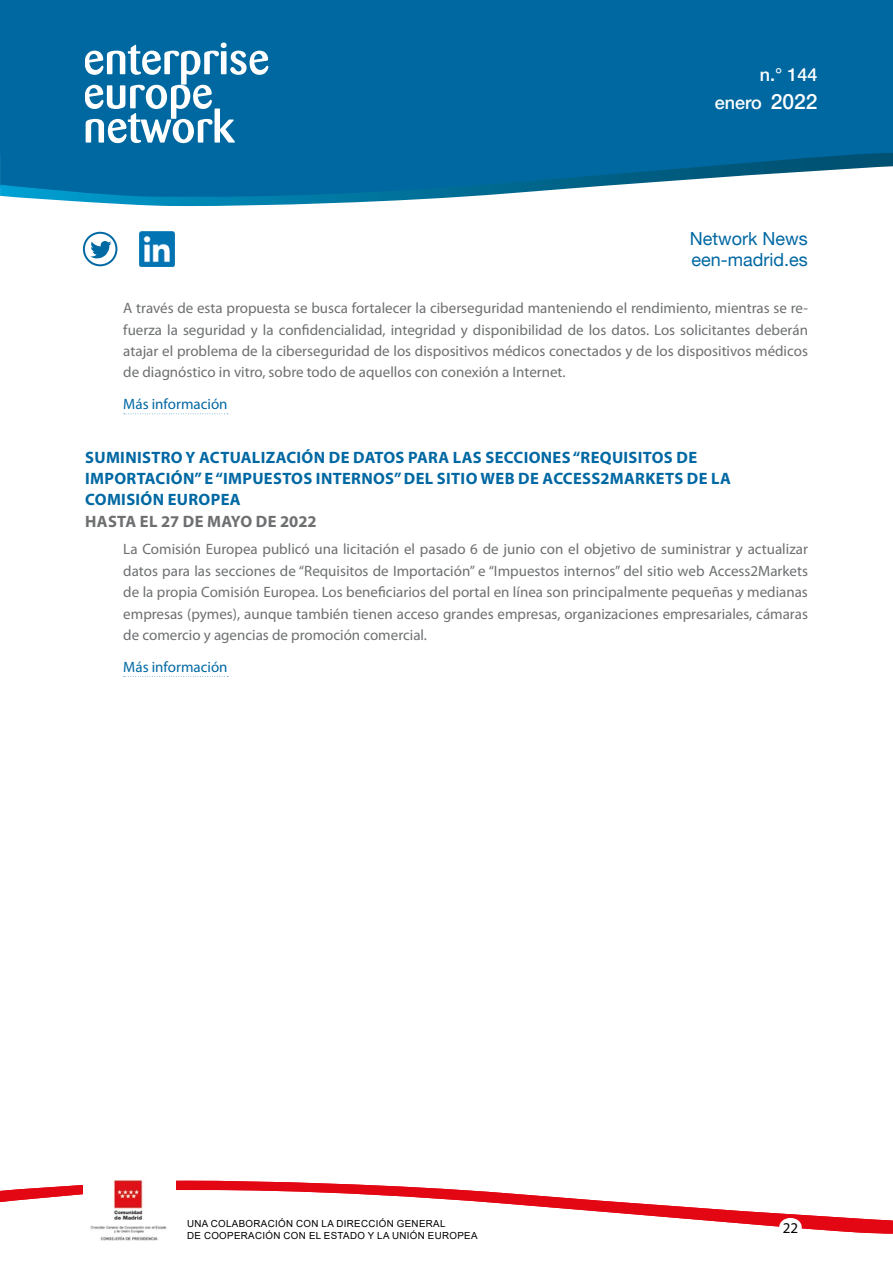
<style>
.page{position:relative;width:893px;height:1263px;background:#fff}
.page>*{position:absolute;margin:0;border:0;box-sizing:border-box;transform-origin:0 0}
.t1{font:18px/21.3px "Helvetica Neue LT";color:#0068a3}
.t2{font:500 18px/28.2px "Helvetica Neue LT";color:#fff;text-align:right}
.LADILLO_02{font:700 16.5px/21.3px "Myriad Pro";letter-spacing:.02em;color:#0068a3}
.LADILLO_GRIS{font:700 16.5px "Myriad Pro";letter-spacing:.01em;color:#6d6f71}
.TEXTO{font:15px/21.3px "Myriad Pro";color:#6d6f71;text-align:justify}
.TEXTO-2{font:15px "Myriad Pro";color:#0068a3}
.t3{font:15px "Myriad Pro";color:#000}
.t4{font:9.75px/11.7px "Arial";letter-spacing:.035em;color:#000}
.s1{font-size:21px}
</style>
<div class="page">
<div style="left:0;top:0;width:893px;height:153px;background:#0068a0"></div>
<svg style="left:0;top:153px;width:893px;height:53px"></svg>
<svg style="left:85px;top:43px;width:183px;height:100px"></svg>
<svg style="left:82px;top:231px;width:36px;height:36px"></svg>
<img style="left:139px;top:232px;width:35px;height:34px">
<svg style="left:0;top:1181px;width:892px;height:52px"></svg>
<div style="left:83px;top:1179px;width:93px;height:61px;background:#fff"></div>
<img style="left:91px;top:1179px;width:76px;height:61px">
<div style="left:779px;top:1218px;width:23px;height:18px;background:#fff;border-radius:50%"></div>
<svg style="left:124px;top:413px;width:104px;height:1px"></svg>
<svg style="left:124px;top:676px;width:104px;height:1px"></svg>
<p class="t2" style="left:715px;top:60px;width:104px">n.° 144 enero <span class="s1">2022</span></p>
<p class="t1" style="left:690px;top:227px;width:119px">Network News een-madrid.es</p>
<p class="TEXTO" style="left:123px;top:297px;width:686px">A través de esta propuesta se busca fortalecer la ciberseguridad manteniendo el rendimiento, mientras se re&shy;fuerza la seguridad y la confidencialidad, integridad y disponibilidad de los datos. Los solicitantes deberán atajar el problema de la ciberseguridad de los dispositivos médicos conectados y de los dispositivos médicos de diagnóstico in vitro, sobre todo de aquellos con conexión a Internet.</p>
<p class="TEXTO-2" style="left:123px;top:395px;width:106px">Más información</p>
<p class="LADILLO_02" style="left:85px;top:446px;width:647px">SUMINISTRO Y ACTUALIZACIÓN DE DATOS PARA LAS SECCIONES “REQUISITOS DE<br>IMPORTACIÓN” E “IMPUESTOS INTERNOS” DEL SITIO WEB DE ACCESS2MARKETS DE LA<br>COMISIÓN EUROPEA</p>
<p class="LADILLO_GRIS" style="left:85px;top:510px;width:233px">HASTA EL 27 DE MAYO DE 2022</p>
<p class="TEXTO" style="left:123px;top:538px;width:686px">La Comisión Europea publicó una licitación el pasado 6 de junio con el objetivo de suministrar y actualizar datos para las secciones de “Requisitos de Importación” e “Impuestos internos” del sitio web Access2Markets de la propia Comisión Europea. Los beneficiarios del portal en línea son principalmente pequeñas y medianas empresas (pymes), aunque también tienen acceso grandes empresas, organizaciones empresariales, cámaras de comercio y agencias de promoción comercial.</p>
<p class="TEXTO-2" style="left:123px;top:658px;width:106px">Más información</p>
<p class="t4" style="left:187px;top:1218px;width:292px">UNA COLABORACIÓN CON LA DIRECCIÓN GENERAL<br>DE COOPERACIÓN CON EL ESTADO Y LA UNIÓN EUROPEA</p>
<p class="t3" style="left:783px;top:1218px;width:17px">22</p>
</div>
